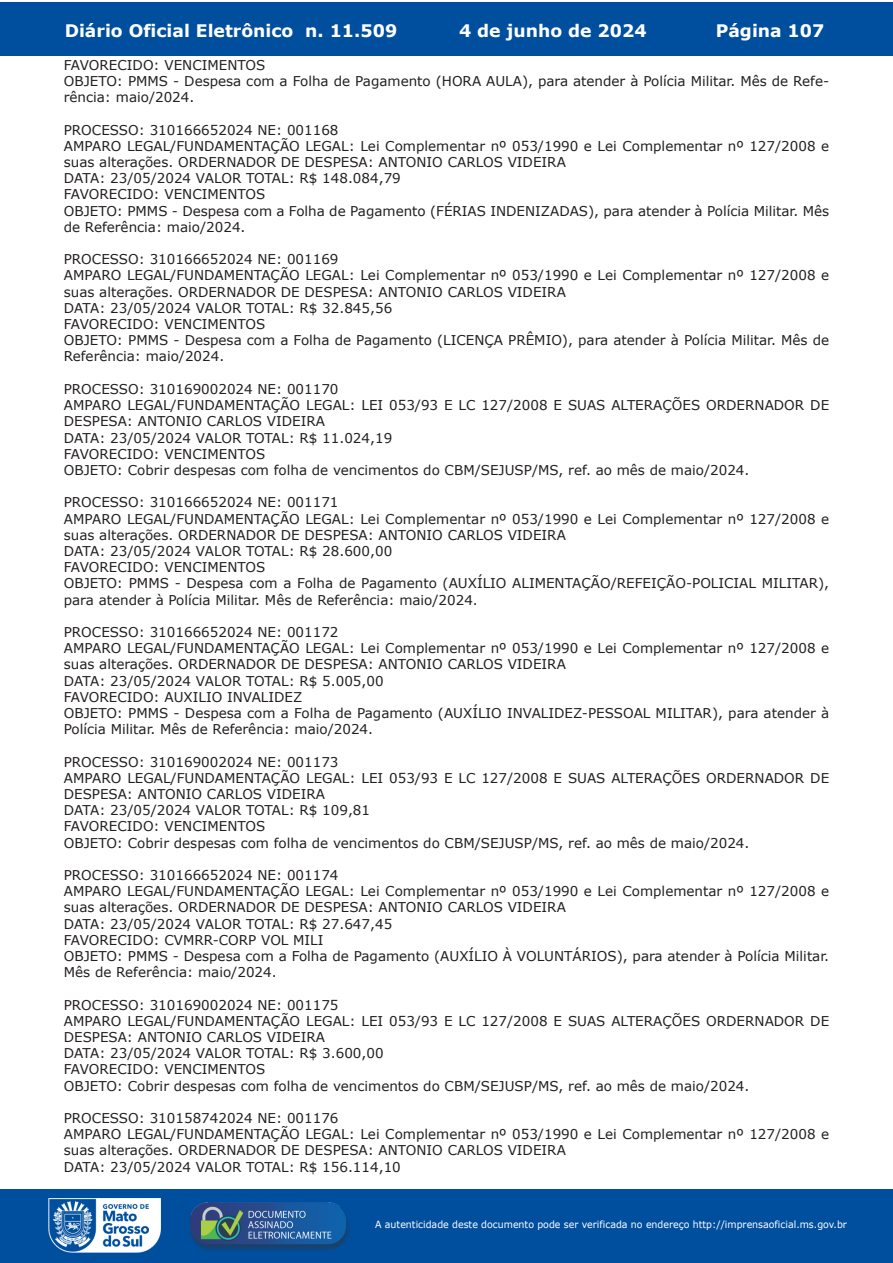
<style>
.page{position:relative;width:893px;height:1263px;background:#fff}
.page>*{position:absolute;margin:0;border:0;box-sizing:border-box;transform-origin:0 0}
.t1{font:700 17.25px "Verdana";color:#fff}
.t2{font:13.5px/16.2px "Verdana";color:#231f20}
.t3{font:9.9px "Verdana";color:#fff;scale:.95 1}
</style>
<div class="page">
<div style="left:0;top:2px;width:893px;height:53px;background:#004f9f"></div>
<div style="left:1px;top:1189px;width:892px;height:74px;background:#004f9f"></div>
<img style="left:49px;top:1198px;width:111px;height:54px">
<img style="left:185px;top:1201px;width:168px;height:54px">
<p class="t1" style="left:65px;top:18px;width:334px">Diário Oficial Eletrônico n. 11.509</p>
<p class="t1" style="left:459px;top:18px;width:189px">4 de junho de 2024</p>
<p class="t1" style="left:716px;top:18px;width:110px">Página 107</p>
<p class="t2" style="left:64px;top:57px;width:767px">FAVORECIDO: VENCIMENTOS<br>OBJETO: PMMS - Despesa com a Folha de Pagamento (HORA AULA), para atender à Polícia Militar. Mês de Refe&shy;rência: maio/2024.</p>
<p class="t2" style="left:64px;top:122px;width:767px">PROCESSO: 310166652024 NE: 001168<br>AMPARO LEGAL/FUNDAMENTAÇÃO LEGAL: Lei Complementar nº 053/1990 e Lei Complementar nº 127/2008 e suas alterações. ORDERNADOR DE DESPESA: ANTONIO CARLOS VIDEIRA<br>DATA: 23/05/2024 VALOR TOTAL: R$ 148.084,79<br>FAVORECIDO: VENCIMENTOS<br>OBJETO: PMMS - Despesa com a Folha de Pagamento (FÉRIAS INDENIZADAS), para atender à Polícia Militar. Mês de Referência: maio/2024.</p>
<p class="t2" style="left:64px;top:251px;width:767px">PROCESSO: 310166652024 NE: 001169<br>AMPARO LEGAL/FUNDAMENTAÇÃO LEGAL: Lei Complementar nº 053/1990 e Lei Complementar nº 127/2008 e suas alterações. ORDERNADOR DE DESPESA: ANTONIO CARLOS VIDEIRA<br>DATA: 23/05/2024 VALOR TOTAL: R$ 32.845,56<br>FAVORECIDO: VENCIMENTOS<br>OBJETO: PMMS - Despesa com a Folha de Pagamento (LICENÇA PRÊMIO), para atender à Polícia Militar. Mês de Referência: maio/2024.</p>
<p class="t2" style="left:64px;top:381px;width:767px">PROCESSO: 310169002024 NE: 001170<br>AMPARO LEGAL/FUNDAMENTAÇÃO LEGAL: LEI 053/93 E LC 127/2008 E SUAS ALTERAÇÕES ORDERNADOR DE DESPESA: ANTONIO CARLOS VIDEIRA<br>DATA: 23/05/2024 VALOR TOTAL: R$ 11.024,19<br>FAVORECIDO: VENCIMENTOS<br>OBJETO: Cobrir despesas com folha de vencimentos do CBM/SEJUSP/MS, ref. ao mês de maio/2024.</p>
<p class="t2" style="left:64px;top:494px;width:767px">PROCESSO: 310166652024 NE: 001171<br>AMPARO LEGAL/FUNDAMENTAÇÃO LEGAL: Lei Complementar nº 053/1990 e Lei Complementar nº 127/2008 e suas alterações. ORDERNADOR DE DESPESA: ANTONIO CARLOS VIDEIRA<br>DATA: 23/05/2024 VALOR TOTAL: R$ 28.600,00<br>FAVORECIDO: VENCIMENTOS<br>OBJETO: PMMS - Despesa com a Folha de Pagamento (AUXÍLIO ALIMENTAÇÃO/REFEIÇÃO-POLICIAL MILITAR), para atender à Polícia Militar. Mês de Referência: maio/2024.</p>
<p class="t2" style="left:64px;top:624px;width:767px">PROCESSO: 310166652024 NE: 001172<br>AMPARO LEGAL/FUNDAMENTAÇÃO LEGAL: Lei Complementar nº 053/1990 e Lei Complementar nº 127/2008 e suas alterações. ORDERNADOR DE DESPESA: ANTONIO CARLOS VIDEIRA<br>DATA: 23/05/2024 VALOR TOTAL: R$ 5.005,00<br>FAVORECIDO: AUXILIO INVALIDEZ<br>OBJETO: PMMS - Despesa com a Folha de Pagamento (AUXÍLIO INVALIDEZ-PESSOAL MILITAR), para atender à Polícia Militar. Mês de Referência: maio/2024.</p>
<p class="t2" style="left:64px;top:753px;width:767px">PROCESSO: 310169002024 NE: 001173<br>AMPARO LEGAL/FUNDAMENTAÇÃO LEGAL: LEI 053/93 E LC 127/2008 E SUAS ALTERAÇÕES ORDERNADOR DE DESPESA: ANTONIO CARLOS VIDEIRA<br>DATA: 23/05/2024 VALOR TOTAL: R$ 109,81<br>FAVORECIDO: VENCIMENTOS<br>OBJETO: Cobrir despesas com folha de vencimentos do CBM/SEJUSP/MS, ref. ao mês de maio/2024.</p>
<p class="t2" style="left:64px;top:867px;width:767px">PROCESSO: 310166652024 NE: 001174<br>AMPARO LEGAL/FUNDAMENTAÇÃO LEGAL: Lei Complementar nº 053/1990 e Lei Complementar nº 127/2008 e suas alterações. ORDERNADOR DE DESPESA: ANTONIO CARLOS VIDEIRA<br>DATA: 23/05/2024 VALOR TOTAL: R$ 27.647,45<br>FAVORECIDO: CVMRR-CORP VOL MILI<br>OBJETO: PMMS - Despesa com a Folha de Pagamento (AUXÍLIO À VOLUNTÁRIOS), para atender à Polícia Militar.<br>Mês de Referência: maio/2024.</p>
<p class="t2" style="left:64px;top:996px;width:767px">PROCESSO: 310169002024 NE: 001175<br>AMPARO LEGAL/FUNDAMENTAÇÃO LEGAL: LEI 053/93 E LC 127/2008 E SUAS ALTERAÇÕES ORDERNADOR DE DESPESA: ANTONIO CARLOS VIDEIRA<br>DATA: 23/05/2024 VALOR TOTAL: R$ 3.600,00<br>FAVORECIDO: VENCIMENTOS<br>OBJETO: Cobrir despesas com folha de vencimentos do CBM/SEJUSP/MS, ref. ao mês de maio/2024.</p>
<p class="t2" style="left:64px;top:1110px;width:767px">PROCESSO: 310158742024 NE: 001176<br>AMPARO LEGAL/FUNDAMENTAÇÃO LEGAL: Lei Complementar nº 053/1990 e Lei Complementar nº 127/2008 e suas alterações. ORDERNADOR DE DESPESA: ANTONIO CARLOS VIDEIRA<br>DATA: 23/05/2024 VALOR TOTAL: R$ 156.114,10</p>
<p class="t3" style="left:375px;top:1218px;width:498px">A autenticidade deste documento pode ser verificada no endereço http://imprensaoficial.ms.gov.br</p>
</div>
